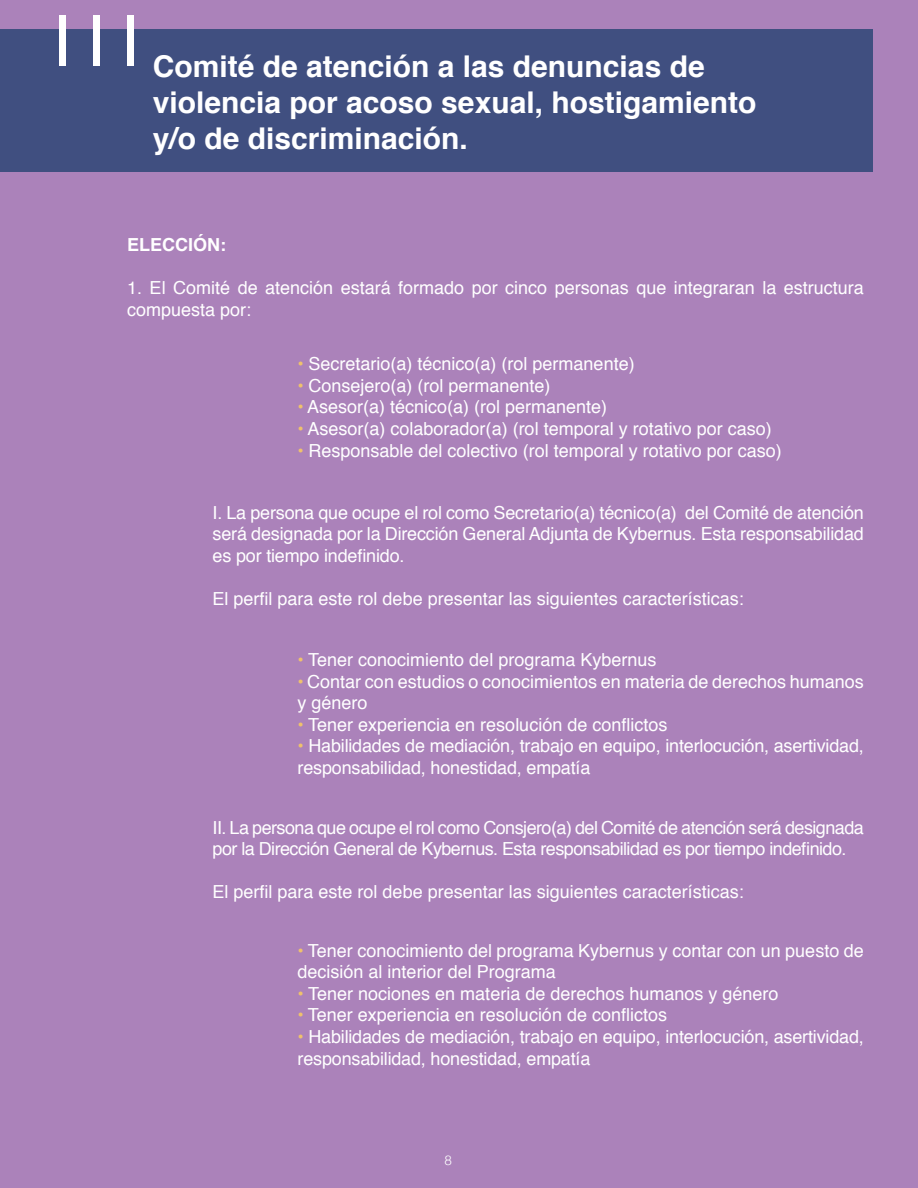
<style>
.page{position:relative;width:918px;height:1188px;background:#ab82ba}
.page>*{position:absolute;margin:0;border:0;box-sizing:border-box;transform-origin:0 0}
.t1{font:75px "Myriad Pro";color:#fff}
.t2{font:700 30px/36px "Helvetica";color:#fff}
.t3{font:18px/21.6px "Helvetica";color:#fff}
.t4{font:18px/21.6px "Helvetica";letter-spacing:-.03em;color:#fff}
.t5{font:700 18px "Helvetica";color:#fff}
.t6{font:300 13.5px "Helvetica";color:#fff}
.s1{color:#efc26c}
</style>
<div class="page">
<div style="left:0;top:29px;width:873px;height:143px;background:#404f80"></div>
<h1 class="t1" style="left:54px;top:-5px;width:87px">I I I</h1>
<h2 class="t2" style="left:153px;top:48px;width:605px">Comité de atención a las denuncias de violencia por acoso sexual, hostigamiento y/o de discriminación.</h2>
<p class="t5" style="left:127px;top:230px;width:100px">ELECCIÓN:</p>
<p class="t3" style="left:127px;top:278px;width:738px">1. El Comité de atención estará formado por cinco personas que integraran la estructura compuesta por:</p>
<p class="t3" style="left:298px;top:354px;width:339px"><span class="s1">•</span> Secretario(a) técnico(a) (rol permanente)</p>
<p class="t3" style="left:298px;top:375px;width:255px"><span class="s1">•</span> Consejero(a) (rol permanente)</p>
<p class="t3" style="left:298px;top:397px;width:311px"><span class="s1">•</span> Asesor(a) técnico(a) (rol permanente)</p>
<p class="t3" style="left:298px;top:418px;width:476px"><span class="s1">•</span> Asesor(a) colaborador(a) (rol temporal y rotativo por caso)</p>
<p class="t3" style="left:298px;top:440px;width:486px"><span class="s1">•</span> Responsable del colectivo (rol temporal y rotativo por caso)</p>
<p class="t3" style="left:213px;top:502px;width:653px;text-align:justify">I. La persona que ocupe el rol como Secretario(a) técnico(a) del Comité de atención será designada por la Dirección General Adjunta de Kybernus. Esta responsabilidad es por tiempo indefinido.</p>
<p class="t3" style="left:213px;top:588px;width:533px">El perfil para este rol debe presentar las siguientes características:</p>
<p class="t3" style="left:298px;top:650px;width:360px"><span class="s1">•</span> Tener conocimiento del programa Kybernus</p>
<p class="t3" style="left:298px;top:671px;width:568px"><span class="s1">•</span> Contar con estudios o conocimientos en materia de derechos humanos y género</p>
<p class="t3" style="left:298px;top:714px;width:371px"><span class="s1">•</span> Tener experiencia en resolución de conflictos</p>
<p class="t3" style="left:298px;top:736px;width:568px"><span class="s1">•</span> Habilidades de mediación, trabajo en equipo, interlocución, asertividad, responsabilidad, honestidad, empatía</p>
<p class="t4" style="left:213px;top:817px;width:653px">II. La persona que ocupe el rol como Consjero(a) del Comité de atención será designada por la Dirección General de Kybernus. Esta responsabilidad es por tiempo indefinido.</p>
<p class="t3" style="left:213px;top:882px;width:533px">El perfil para este rol debe presentar las siguientes características:</p>
<p class="t3" style="left:298px;top:940px;width:568px"><span class="s1">•</span> Tener conocimiento del programa Kybernus y contar con un puesto de decisión al interior del Programa</p>
<p class="t3" style="left:298px;top:983px;width:482px"><span class="s1">•</span> Tener nociones en materia de derechos humanos y género</p>
<p class="t3" style="left:298px;top:1005px;width:371px"><span class="s1">•</span> Tener experiencia en resolución de conflictos</p>
<p class="t3" style="left:298px;top:1026px;width:568px"><span class="s1">•</span> Habilidades de mediación, trabajo en equipo, interlocución, asertividad, responsabilidad, honestidad, empatía</p>
<p class="t6" style="left:444px;top:1149px;width:9px">8</p>
</div>
